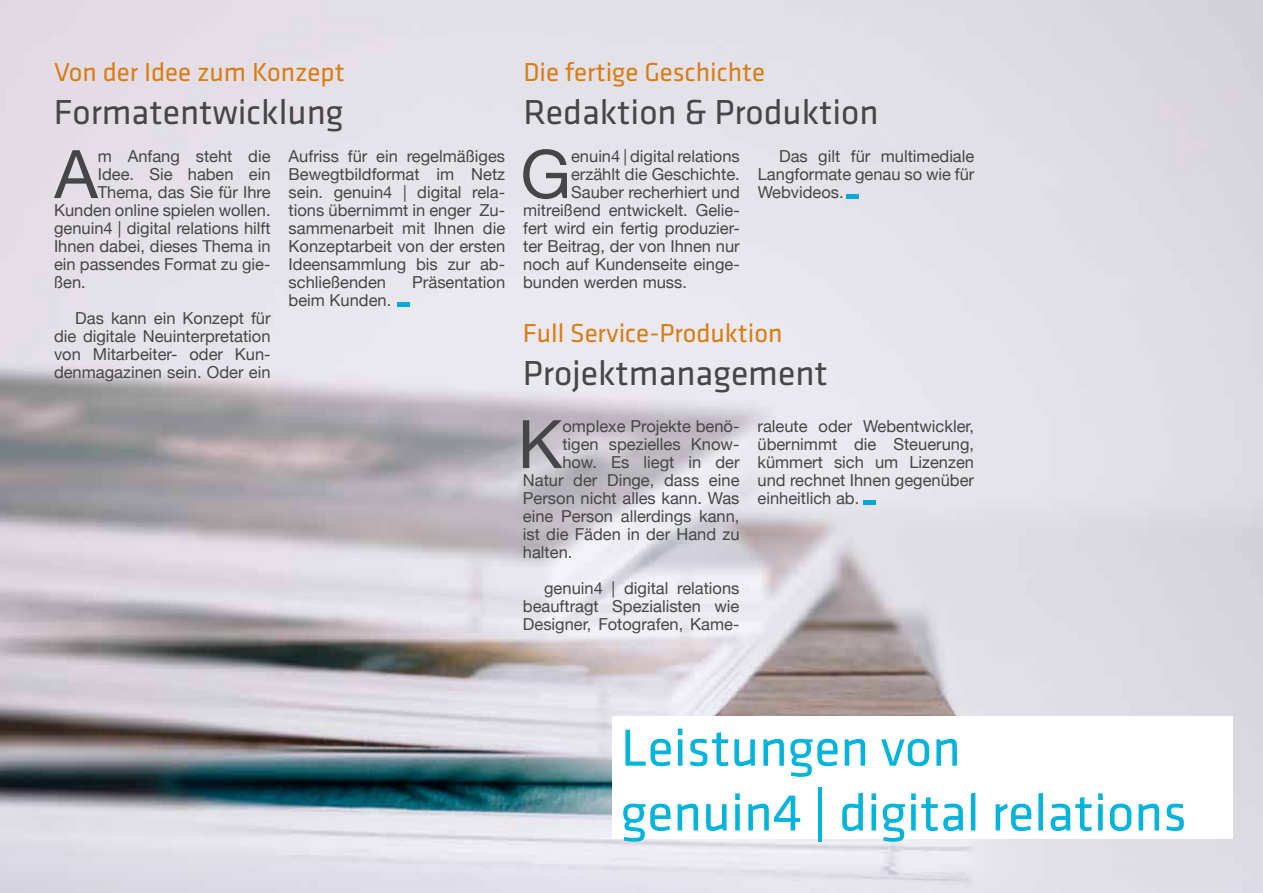
<style>
.page{position:relative;width:1263px;height:893px;background:#fff}
.page>*{position:absolute;margin:0;border:0;box-sizing:border-box;transform-origin:0 0}
.t1{font:66.9px "Helvetica Neue";color:#464547}
.t2{font:54px/64.8px "Klavika Basic";color:#00b4dc}
.t3{font:36px "Klavika Basic";color:#464547}
.t4{font:27px "Klavika Basic";color:#da7c14}
.t5{font:16.5px/18px "Helvetica Neue";color:#464547;text-align:justify}
</style>
<div class="page">
<img style="left:0;top:0;width:1263px;height:893px">
<div style="left:397px;top:302px;width:13px;height:5px;background:#00a9d7"></div>
<div style="left:846px;top:194px;width:13px;height:5px;background:#00a9d7"></div>
<div style="left:612px;top:717px;width:621px;height:122px;background:#fff"></div>
<hr style="left:863px;top:500px;width:12px;height:4px;background:#00a9d7">
<h3 class="t4" style="left:54px;top:54px;width:292px">Von der Idee zum Konzept</h3>
<h3 class="t3" style="left:54px;top:89px;width:291px">Formatentwicklung</h3>
<h1 class="t1" style="left:54px;top:126px;width:45px">A</h1>
<p class="t5" style="left:98px;top:148px;width:174px">m Anfang steht die</p>
<p class="t5" style="left:98px;top:166px;width:174px">Idee. Sie haben ein</p>
<p class="t5" style="left:98px;top:184px;width:174px">Thema, das Sie für Ihre</p>
<p class="t5" style="left:54px;top:202px;width:218px">Kunden online spielen wollen.</p>
<p class="t5" style="left:54px;top:220px;width:218px">genuin4 | digital relations hilft</p>
<p class="t5" style="left:54px;top:238px;width:218px">Ihnen dabei, dieses Thema in</p>
<p class="t5" style="left:54px;top:256px;width:218px">ein passendes Format zu gie-</p>
<p class="t5" style="left:54px;top:274px;width:33px">ßen.</p>
<p class="t5" style="left:54px;top:310px;width:218px;text-indent:21px">Das kann ein Konzept für die digitale Neuinterpretation von Mitarbeiter- oder Kun&shy;denmagazinen sein. Oder ein</p>
<p class="t5" style="left:289px;top:148px;width:218px">Aufriss für ein regelmäßiges Bewegtbildformat im Netz sein. genuin4 | digital rela&shy;tions übernimmt in enger Zu&shy;sammenarbeit mit Ihnen die Konzeptarbeit von der ersten Ideensammlung bis zur ab&shy;schließenden</p>
<p class="t5" style="left:412px;top:274px;width:94px">Präsentation</p>
<p class="t5" style="left:289px;top:292px;width:104px">beim Kunden.</p>
<h3 class="t4" style="left:523px;top:54px;width:243px">Die fertige Geschichte</h3>
<h3 class="t3" style="left:523px;top:89px;width:357px">Redaktion &amp; Produktion</h3>
<h1 class="t1" style="left:520px;top:126px;width:52px">G</h1>
<p class="t5" style="left:571px;top:148px;width:170px">enuin4 | digital relations</p>
<p class="t5" style="left:571px;top:166px;width:170px">erzählt die Geschichte.</p>
<p class="t5" style="left:571px;top:184px;width:170px">Sauber recherhiert und</p>
<p class="t5" style="left:523px;top:202px;width:218px">mitreißend entwickelt. Gelie-</p>
<p class="t5" style="left:523px;top:220px;width:218px">fert wird ein fertig produzier-</p>
<p class="t5" style="left:523px;top:238px;width:218px">ter Beitrag, der von Ihnen nur</p>
<p class="t5" style="left:523px;top:256px;width:218px">noch auf Kundenseite einge-</p>
<p class="t5" style="left:523px;top:274px;width:165px">bunden werden muss.</p>
<p class="t5" style="left:758px;top:148px;width:218px;text-indent:21px">Das gilt für multimediale Langformate genau so wie für Webvideos.</p>
<h3 class="t4" style="left:523px;top:315px;width:261px">Full Service-Produktion</h3>
<h3 class="t3" style="left:523px;top:349px;width:306px">Projektmanagement</h3>
<h1 class="t1" style="left:518px;top:396px;width:46px">K</h1>
<p class="t5" style="left:562px;top:418px;width:179px">omplexe Projekte benö-</p>
<p class="t5" style="left:562px;top:436px;width:179px">tigen spezielles Know-</p>
<p class="t5" style="left:562px;top:454px;width:179px">how. Es liegt in der</p>
<p class="t5" style="left:523px;top:472px;width:218px">Natur der Dinge, dass eine</p>
<p class="t5" style="left:523px;top:490px;width:218px">Person nicht alles kann. Was</p>
<p class="t5" style="left:523px;top:508px;width:218px">eine Person allerdings kann,</p>
<p class="t5" style="left:523px;top:526px;width:218px">ist die Fäden in der Hand zu</p>
<p class="t5" style="left:523px;top:544px;width:51px">halten.</p>
<p class="t5" style="left:523px;top:580px;width:218px;text-indent:21px">genuin4 | digital relations beauftragt Spezialisten wie Designer, Fotografen, Kame-</p>
<p class="t5" style="left:757px;top:418px;width:218px">raleute oder Webentwickler, übernimmt die Steuerung, kümmert sich um Lizenzen und rechnet Ihnen gegenüber einheitlich ab.</p>
<h2 class="t2" style="left:621px;top:714px;width:567px">Leistungen von<br>genuin4 | digital relations</h2>
</div>
